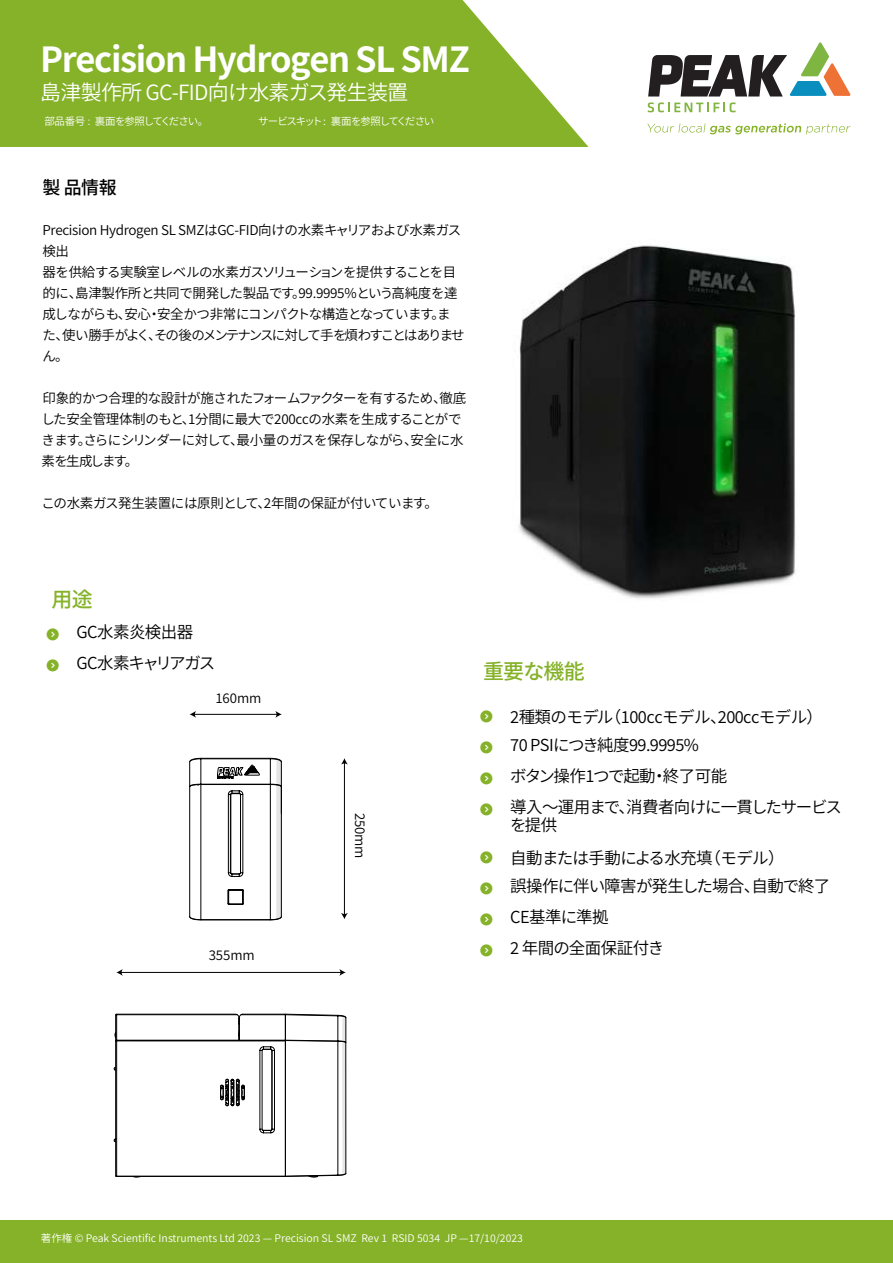
<style>
.page{position:relative;width:893px;height:1263px;background:#fff}
.page>*{position:absolute;margin:0;border:0;box-sizing:border-box;transform-origin:0 0}
.t1{font:700 34.5px "Source Han Sans JP";letter-spacing:-.04em;color:#fff}
.t2{font:21px "Source Han Sans JP";letter-spacing:-.035em;color:#fff}
.t3{font:500 21px "Source Han Sans JP";letter-spacing:-.035em;color:#85b228}
.t4{font:500 18px "Source Han Sans JP";color:#000}
.t5{font:16.5px/30.8px "Source Han Sans JP";letter-spacing:-.035em;color:#000}
.t6{font:16.5px/30.8px "Source Han Sans JP";letter-spacing:-.065em;color:#000}
.t7{font:13.5px/21px "Source Han Sans JP";letter-spacing:-.025em;color:#000}
.t8{font:13.35px "Source Han Sans JP";letter-spacing:-.01em;color:#000}
.t9{font:10.5px "Source Han Sans JP";color:#fff}
.t10{font:10.5px "Source Han Sans JP";letter-spacing:-.06em;color:#fff}
.t11{font:10.5px "Source Han Sans JP";letter-spacing:-.105em;color:#fff}
.t12{font:10.5px "Source Han Sans JP";letter-spacing:-.13em;color:#fff}
.s1{font-family:"Gotham"}
</style>
<div class="page">
<svg style="left:0;top:0;width:588px;height:147px;background:#8fb83b"></svg>
<div style="left:0;top:1220px;width:893px;height:43px;background:#85b228"></div>
<img style="left:519px;top:245px;width:276px;height:354px">
<svg style="left:113px;top:1013px;width:234px;height:165px"></svg>
<svg style="left:189px;top:757px;width:93px;height:163px"></svg>
<hr style="left:194px;top:714px;width:83px;height:1px;background:#000">
<svg style="left:190px;top:711px;width:6px;height:7px"></svg>
<svg style="left:275px;top:711px;width:7px;height:7px"></svg>
<hr style="left:121px;top:972px;width:220px;height:1px;background:#000">
<svg style="left:116px;top:969px;width:7px;height:7px"></svg>
<svg style="left:339px;top:969px;width:7px;height:7px"></svg>
<hr style="left:344px;top:763px;width:1px;height:152px;background:#000">
<svg style="left:341px;top:758px;width:7px;height:6px"></svg>
<svg style="left:341px;top:913px;width:7px;height:6px"></svg>
<svg style="left:647px;top:123px;width:203px;height:11px"></svg>
<svg style="left:648px;top:42px;width:202px;height:70px"></svg>
<h1 class="t1" style="left:40px;top:40px;width:431px">Precision Hydrogen SL SMZ</h1>
<h2 class="t2" style="left:40px;top:80px;width:369px">島津製作所 GC-FID向け水素ガス発生装置</h2>
<p class="t10" style="left:44px;top:115px;width:165px">部品番号 <span class="s1">:</span> 裏面を参照してください。</p>
<p class="t12" style="left:258px;top:115px;width:69px">サービスキット :</p>
<p class="t11" style="left:331px;top:115px;width:105px">裏面を参照してください</p>
<h3 class="t4" style="left:43px;top:178px;width:76px">製 品情報</h3>
<p class="t7" style="left:42px;top:219px;width:424px">Precision Hydrogen SL SMZはGC-FID向けの水素キャリアおよび水素ガス検出<br>器を供給する実験室レベルの水素ガスソリューションを提供することを目的に、島津製作所と共同で開発した製品です。99.9995%という高純度を達成しながらも、安心・安全かつ非常にコンパクトな構造となっています。また、使い勝手がよく、その後のメンテナンスに対して手を煩わすことはありません。</p>
<p class="t7" style="left:41px;top:387px;width:426px">印象的かつ合理的な設計が施されたフォームファクターを有するため、徹底した安全管理体制のもと、1分間に最大で200㏄の水素を生成することができます。さらにシリンダーに対して、最小量のガスを保存しながら、安全に水素を生成します。</p>
<p class="t7" style="left:42px;top:492px;width:398px">この水素ガス発生装置には原則として、2年間の保証が付いています。</p>
<h2 class="t3" style="left:52px;top:588px;width:43px">用途</h2>
<p class="t5" style="left:77px;top:617px;width:140px">GC水素炎検出器<br>GC水素キャリアガス</p>
<p class="t8" style="left:215px;top:690px;width:47px">160mm</p>
<p class="t8" style="left:209px;top:947px;width:47px">355mm</p>
<p class="t8" style="left:367px;top:812px;width:47px;rotate:90deg">250mm</p>
<h2 class="t3" style="left:483px;top:659px;width:103px">重要な機能</h2>
<p class="t5" style="left:510px;top:703px;width:314px;line-height:28px">2種類のモデル（100㏄モデル、200ccモデル）<br>70 PSIにつき純度99.9995%</p>
<p class="t6" style="left:510px;top:761px;width:333px">ボタン操作1つで起動・終了可能<br>導入～運用まで、消費者向けに一貫したサービス</p>
<p class="t5" style="left:510px;top:808px;width:276px;line-height:33.5px">を提供<br>自動または手動による水充填（モデル）</p>
<p class="t5" style="left:510px;top:871px;width:322px">誤操作に伴い障害が発生した場合、自動で終了<br>CE基準に準拠<br>2 年間の全面保証付き</p>
<p class="t9" style="left:41px;top:1232px;width:484px">著作権 © Peak Scientific Instruments Ltd 2023 — Precision SL SMZ Rev 1 RSID 5034 JP —17/10/2023</p>
</div>
